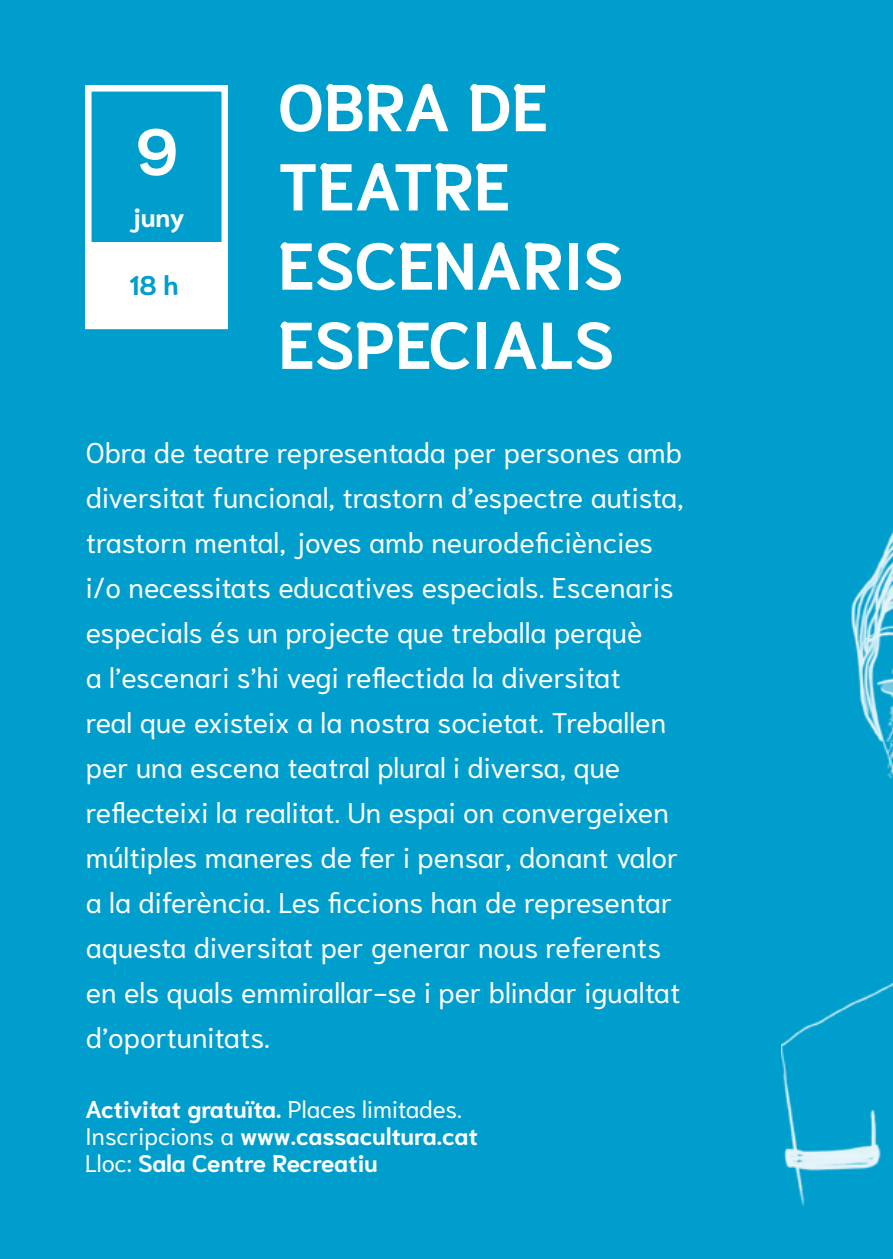
<style>
.page{position:relative;width:893px;height:1259px;background:#009ecc}
.page>*{position:absolute;margin:0;border:0;box-sizing:border-box;transform-origin:0 0}
.t1{font:700 66px/79.2px "Niramit";color:#fff}
.t2{font:700 65.4px "Niramit";color:#fff}
.t3{font:28.5px/45px "Niramit";color:#fff}
.t4{font:700 27px "Niramit";color:#009ecc}
.t5{font:700 26.1px "Niramit";color:#fff}
.t6{font:700 24px/27px "Niramit";color:#fff}
.s1{font-weight:400}
</style>
<div class="page">
<img style="left:781px;top:531px;width:112px;height:675px">
<div style="left:85px;top:85px;width:143px;height:244px;border:7px solid #fff"></div>
<div style="left:88px;top:242px;width:137px;height:83px;background:#fff"></div>
<h2 class="t2" style="left:136px;top:114px;width:43px">9</h2>
<p class="t5" style="left:129px;top:203px;width:57px">juny</p>
<p class="t4" style="left:129px;top:269px;width:51px">18 h</p>
<h1 class="t1" style="left:278px;top:69px;width:347px">OBRA DE<br>TEATRE<br>ESCENARIS<br>ESPECIALS</h1>
<p class="t3" style="left:86px;top:430px;width:599px">Obra de teatre representada per persones amb diversitat funcional, trastorn d’espectre autista, trastorn mental, joves amb neurodeficiències i/o necessitats educatives especials. Escenaris especials és un projecte que treballa perquè<br>a l’escenari s’hi vegi reflectida la diversitat<br>real que existeix a la nostra societat. Treballen per una escena teatral plural i diversa, que reflecteixi la realitat. Un espai on convergeixen múltiples maneres de fer i pensar, donant valor a la diferència. Les ficcions han de representar aquesta diversitat per generar nous referents en els quals emmirallar-se i per blindar igualtat d’oportunitats.</p>
<p class="t6" style="left:85px;top:1096px;width:394px">Activitat gratuïta. <span class="s1">Places limitades.<br>Inscripcions a</span> www.cassacultura.cat<br><span class="s1">Lloc:</span> Sala Centre Recreatiu</p>
</div>
